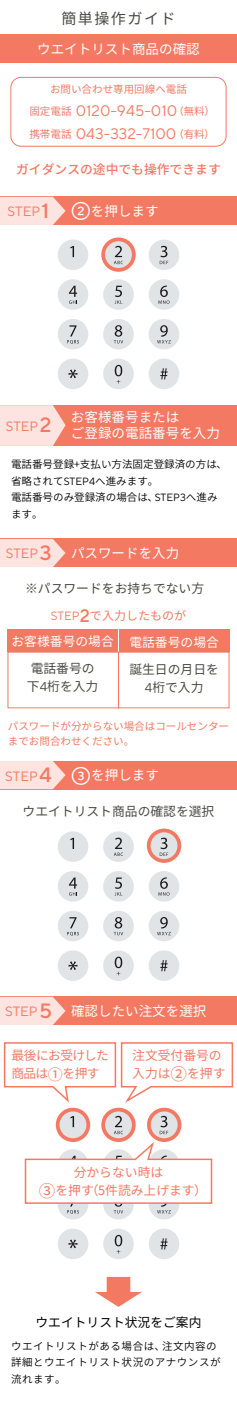
<style>
.page{position:relative;width:237px;height:1410px;background:#fff}
.page>*{position:absolute;margin:0;border:0;box-sizing:border-box;transform-origin:0 0}
.t1{font:15.3px/22.5px "TT Norms";color:#f47963}
.t2{font:15px "Noto Sans CJ Kjp";letter-spacing:.1em;color:#4a4a44}
.t3{font:13.5px/16.2px "Noto Sans CJ Kjp";color:#fff}
.t4{font:13.5px "TT Norms";color:#f47963}
.t5{font:12.75px/18px "Noto Sans CJ Kjp";color:#4a4a44}
.t6{font:12.75px/18px "Noto Sans CJ Kjp";color:#f47963}
.t7{font:500 12.75px "Noto Sans CJ Kjp";color:#f47963}
.t8{font:12.75px "Noto Sans CJ Kjp";color:#fff}
.t9{font:12.75px/18px "Noto Sans CJ Kjp";letter-spacing:-.05em;color:#f47963}
.t10{font:12.75px "Noto Sans CJ Kjp";color:#000}
.t11{font:12px "Noto Sans CJ Kjp";color:#f47963}
.t12{font:600 10.5px/16.5px "Noto Sans CJ Kjp";color:#000}
.t13{font:10.5px/15px "Noto Sans CJ Kjp";color:#f47963}
.t14{font:600 10.5px/16.5px "Noto Sans CJ Kjp";letter-spacing:.05em;color:#000}
.s1{font-family:"Noto Sans CJ Kjp";font-size:10.5px}
.s2{font-family:"TT Norms";color:#f47963}
.s3{font-family:"TT Norms";font-weight:500;font-size:20.7px;color:#f47963}
.s4{font-family:"TT Norms";font-size:20.25px}
.s5{font-family:"TT Norms";font-weight:400}
.s6{font-weight:500;font-size:20.7px}
.s7{font-family:"TT Norms"}
.s8{font-family:"TT Norms";font-weight:500;font-size:18px}
.s9{font-size:15px}
.s10{font-size:16.5px}
</style>
<div class="page">
<svg style="left:148px;top:831px;width:31px;height:31px"></svg>
<div style="left:103px;top:831px;width:30px;height:31px;background:#e1e4e6;border-radius:50%"></div>
<div style="left:58px;top:831px;width:30px;height:31px;background:#e1e4e6;border-radius:50%"></div>
<div style="left:148px;top:871px;width:31px;height:31px;background:#e1e4e6;border-radius:50%"></div>
<div style="left:103px;top:871px;width:30px;height:31px;background:#e1e4e6;border-radius:50%"></div>
<div style="left:58px;top:871px;width:30px;height:31px;background:#e1e4e6;border-radius:50%"></div>
<div style="left:148px;top:911px;width:31px;height:30px;background:#e1e4e6;border-radius:50%"></div>
<div style="left:103px;top:911px;width:30px;height:30px;background:#e1e4e6;border-radius:50%"></div>
<div style="left:58px;top:911px;width:30px;height:30px;background:#e1e4e6;border-radius:50%"></div>
<div style="left:148px;top:950px;width:31px;height:31px;background:#e1e4e6;border-radius:50%"></div>
<div style="left:103px;top:950px;width:30px;height:31px;background:#e1e4e6;border-radius:50%"></div>
<div style="left:58px;top:950px;width:30px;height:31px;background:#e1e4e6;border-radius:50%"></div>
<svg style="left:70px;top:838px;width:4px;height:11px"></svg>
<svg style="left:68px;top:961px;width:9px;height:9px"></svg>
<svg style="left:114px;top:838px;width:9px;height:18px"></svg>
<svg style="left:159px;top:838px;width:9px;height:18px"></svg>
<svg style="left:69px;top:878px;width:8px;height:18px"></svg>
<svg style="left:67px;top:917px;width:12px;height:19px"></svg>
<svg style="left:113px;top:917px;width:10px;height:18px"></svg>
<svg style="left:157px;top:917px;width:13px;height:18px"></svg>
<svg style="left:114px;top:878px;width:8px;height:18px"></svg>
<svg style="left:158px;top:877px;width:11px;height:19px"></svg>
<svg style="left:114px;top:957px;width:8px;height:18px"></svg>
<svg style="left:160px;top:960px;width:7px;height:11px"></svg>
<div style="left:148px;top:240px;width:31px;height:30px;background:#e1e4e6;border-radius:50%"></div>
<svg style="left:103px;top:240px;width:30px;height:30px"></svg>
<div style="left:58px;top:240px;width:30px;height:30px;background:#e1e4e6;border-radius:50%"></div>
<div style="left:148px;top:279px;width:31px;height:31px;background:#e1e4e6;border-radius:50%"></div>
<div style="left:103px;top:279px;width:30px;height:31px;background:#e1e4e6;border-radius:50%"></div>
<div style="left:58px;top:279px;width:30px;height:31px;background:#e1e4e6;border-radius:50%"></div>
<div style="left:148px;top:319px;width:31px;height:30px;background:#e1e4e6;border-radius:50%"></div>
<div style="left:103px;top:319px;width:30px;height:30px;background:#e1e4e6;border-radius:50%"></div>
<div style="left:58px;top:319px;width:30px;height:30px;background:#e1e4e6;border-radius:50%"></div>
<div style="left:148px;top:359px;width:31px;height:30px;background:#e1e4e6;border-radius:50%"></div>
<div style="left:103px;top:359px;width:30px;height:30px;background:#e1e4e6;border-radius:50%"></div>
<div style="left:58px;top:359px;width:30px;height:30px;background:#e1e4e6;border-radius:50%"></div>
<svg style="left:70px;top:246px;width:4px;height:11px"></svg>
<svg style="left:68px;top:369px;width:9px;height:9px"></svg>
<svg style="left:114px;top:246px;width:9px;height:18px"></svg>
<svg style="left:159px;top:246px;width:9px;height:18px"></svg>
<svg style="left:69px;top:286px;width:8px;height:18px"></svg>
<svg style="left:67px;top:325px;width:12px;height:19px"></svg>
<svg style="left:113px;top:325px;width:10px;height:18px"></svg>
<svg style="left:157px;top:325px;width:13px;height:18px"></svg>
<svg style="left:114px;top:286px;width:8px;height:18px"></svg>
<svg style="left:158px;top:286px;width:11px;height:18px"></svg>
<svg style="left:114px;top:365px;width:8px;height:19px"></svg>
<svg style="left:160px;top:368px;width:7px;height:11px"></svg>
<svg style="left:148px;top:1110px;width:31px;height:30px"></svg>
<svg style="left:103px;top:1110px;width:30px;height:30px"></svg>
<div style="left:58px;top:1110px;width:30px;height:30px;background:#e1e4e6;border-radius:50%"></div>
<div style="left:148px;top:1189px;width:31px;height:30px;background:#e1e4e6;border-radius:50%"></div>
<div style="left:103px;top:1189px;width:30px;height:30px;background:#e1e4e6;border-radius:50%"></div>
<div style="left:58px;top:1189px;width:30px;height:30px;background:#e1e4e6;border-radius:50%"></div>
<div style="left:148px;top:1229px;width:31px;height:30px;background:#e1e4e6;border-radius:50%"></div>
<div style="left:103px;top:1229px;width:30px;height:30px;background:#e1e4e6;border-radius:50%"></div>
<div style="left:58px;top:1229px;width:30px;height:30px;background:#e1e4e6;border-radius:50%"></div>
<svg style="left:70px;top:1116px;width:4px;height:11px"></svg>
<svg style="left:68px;top:1240px;width:9px;height:8px"></svg>
<svg style="left:114px;top:1116px;width:9px;height:18px"></svg>
<svg style="left:159px;top:1116px;width:9px;height:18px"></svg>
<svg style="left:114px;top:1235px;width:8px;height:19px"></svg>
<svg style="left:160px;top:1238px;width:7px;height:11px"></svg>
<div style="left:56px;top:1108px;width:34px;height:34px;border:4px solid #f47963;border-radius:50%"></div>
<div style="left:146px;top:829px;width:35px;height:34px;border:4px solid #f47963;border-radius:50%"></div>
<div style="left:101px;top:1108px;width:34px;height:34px;border:4px solid #f47963;border-radius:50%"></div>
<div style="left:101px;top:237px;width:34px;height:35px;border:4px solid #f47963;border-radius:50%"></div>
<div style="left:147px;top:1108px;width:34px;height:34px;border:4px solid #f47963;border-radius:50%"></div>
<div style="left:0;top:35px;width:236px;height:28px;background:#f47963"></div>
<div style="left:10px;top:77px;width:216px;height:70px;border:1px solid #f47963;border-radius:10px"></div>
<div style="left:0;top:197px;width:236px;height:28px;background:#f47963"></div>
<svg style="left:0;top:197px;width:65px;height:28px;background:#fcdad4"></svg>
<div style="left:0;top:405px;width:236px;height:41px;background:#f47963"></div>
<svg style="left:0;top:405px;width:65px;height:41px;background:#fcd9d4"></svg>
<div style="left:0;top:761px;width:236px;height:28px;background:#f47963"></div>
<svg style="left:0;top:761px;width:65px;height:28px;background:#fcdad4"></svg>
<div style="left:0;top:539px;width:236px;height:28px;background:#f47963"></div>
<div style="left:8px;top:629px;width:109px;height:23px;background:#f47963"></div>
<div style="left:119px;top:629px;width:110px;height:23px;background:#f47963"></div>
<div style="left:8px;top:652px;width:111px;height:56px;border:1px solid #f47963"></div>
<div style="left:118px;top:652px;width:111px;height:56px;border:1px solid #f47963"></div>
<svg style="left:0;top:539px;width:65px;height:28px;background:#fcdad4"></svg>
<svg style="left:24px;top:1140px;width:188px;height:74px"></svg>
<svg style="left:3px;top:1042px;width:230px;height:61px"></svg>
<div style="left:0;top:997px;width:236px;height:28px;background:#f47963"></div>
<svg style="left:0;top:997px;width:65px;height:28px;background:#fcdad4"></svg>
<svg style="left:95px;top:1277px;width:47px;height:30px"></svg>
<p class="t2" style="left:61px;top:10px;width:115px">簡単操作ガイド</p>
<p class="t3" style="left:37px;top:41px;width:163px">ウエイトリスト商品の確認</p>
<p class="t13" style="left:50px;top:82px;width:138px">お問い合わせ専用回線へ電話</p>
<p class="t1" style="left:29px;top:99px;width:186px"><span class="s1">固定電話</span> 0120-945-010<span class="s1">（無料）携帯電話</span> 043-332-7100<span class="s1">（有料）</span></p>
<p class="t7" style="left:16px;top:162px;width:205px">ガイダンスの途中でも操作できます</p>
<p class="t3" style="left:8px;top:203px;width:152px"><span class="s2">STEP</span><span class="s3">1</span> <span class="s4">②</span>を押します</p>
<p class="t3" style="left:71px;top:410px;width:150px">お客様番号または<br>ご登録の電話番号を入力</p>
<p class="t12" style="left:11px;top:456px;width:217px">電話番号登録+支払い方法固定登録済の方は、省略されて<span class="s5">STEP4</span>へ進みます。<br>電話番号のみ登録済の場合は、<span class="s5">STEP3</span>へ進みます。</p>
<p class="t4" style="left:6px;top:418px;width:47px">STEP<span class="s6">2</span></p>
<p class="t4" style="left:6px;top:545px;width:47px">STEP<span class="s6">3</span></p>
<p class="t3" style="left:71px;top:546px;width:109px">パスワードを入力</p>
<p class="t5" style="left:25px;top:580px;width:180px">※パスワードをお持ちでない方</p>
<p class="t11" style="left:51px;top:609px;width:137px"><span class="s7">STEP</span><span class="s8">2</span>で入力したものが</p>
<p class="t8" style="left:12px;top:634px;width:103px">お客様番号の場合</p>
<p class="t5" style="left:27px;top:659px;width:73px">電話番号の下<span class="s7">4</span>桁を入力</p>
<p class="t8" style="left:129px;top:635px;width:91px">電話番号の場合</p>
<p class="t5" style="left:129px;top:661px;width:91px;text-align:center">誕生日の月日を<br><span class="s7">4</span>桁で入力</p>
<p class="t13" style="left:8px;top:719px;width:222px">パスワードが分からない場合はコールセンターまでお問合わせください。</p>
<p class="t3" style="left:5px;top:768px;width:155px"><span class="s2">STEP</span><span class="s3">4</span> <span class="s4">③</span>を押します</p>
<p class="t5" style="left:22px;top:802px;width:193px">ウエイトリスト商品の確認を選択</p>
<p class="t3" style="left:5px;top:1003px;width:202px"><span class="s2">STEP</span><span class="s3">5</span> 確認したい注文を選択</p>
<p class="t9" style="left:11px;top:1047px;width:99px">最後にお受けした商品は<span class="s9">①</span>を押す</p>
<p class="t6" style="left:132px;top:1047px;width:94px">注文受付番号の入力は<span class="s10">②</span>を押す</p>
<p class="t6" style="left:39px;top:1163px;width:169px;text-indent:35px">分からない時は<br><span class="s10">③</span>を押す（5件読み上げます）</p>
<p class="t10" style="left:35px;top:1315px;width:167px">ウエイトリスト状況をご案内</p>
<p class="t14" style="left:11px;top:1338px;width:210px">ウエイトリストがある場合は、注文内容の詳細とウエイトリスト状況のアナウンスが流れます。　</p>
</div>
